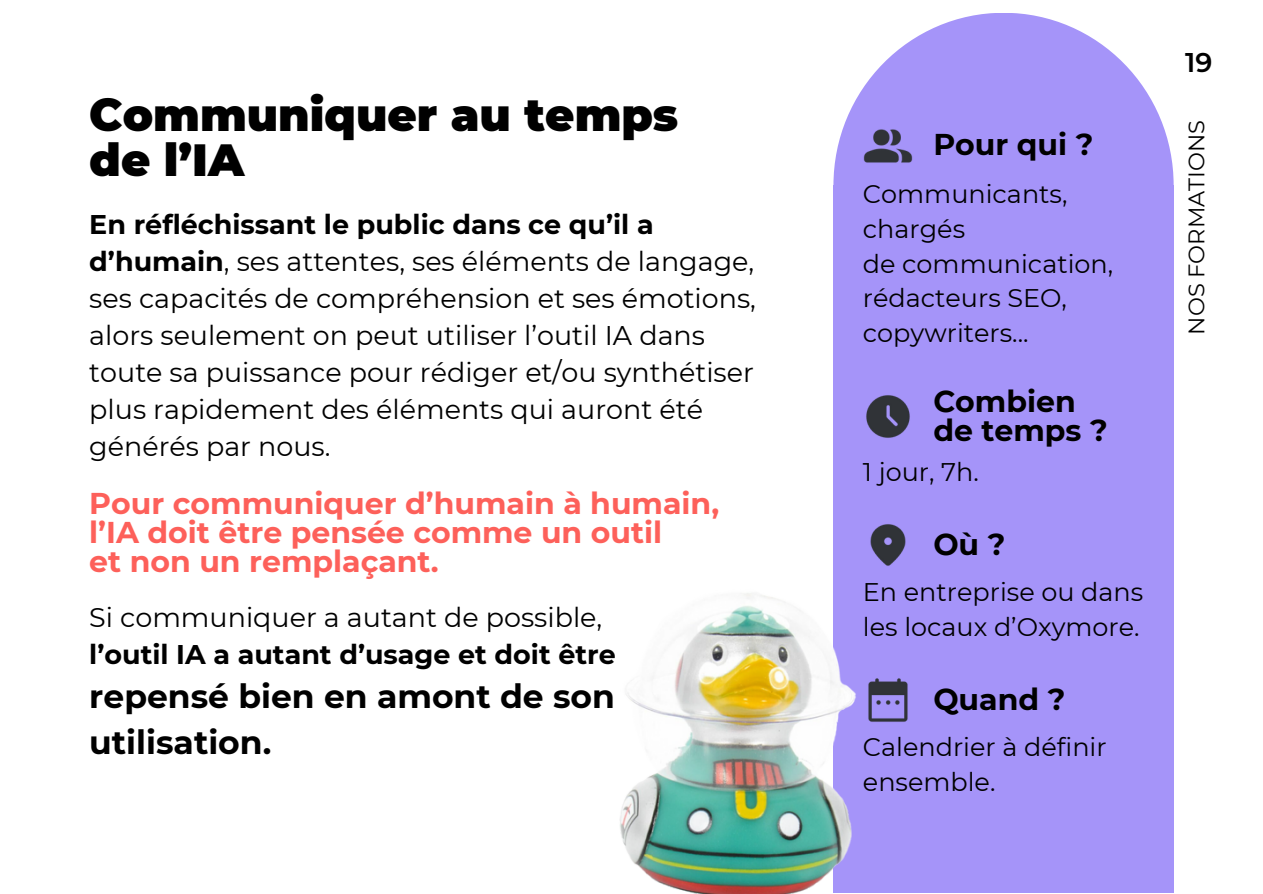
<style>
.page{position:relative;width:1263px;height:894px;background:#fff}
.page>*{position:absolute;margin:0;border:0;box-sizing:border-box;transform-origin:0 0}
.t1{font:900 45px/45px "Montserrat";color:#000}
.t2{font:700 33px/46.2px "Montserrat";color:#000}
.t3{font:700 30px/29.2px "Montserrat";color:#fd605a}
.t4{font:700 30px/29.2px "Montserrat";color:#000}
.t5{font:27px/37.2px "Montserrat";color:#000}
.t6{font:700 27px/37.2px "Montserrat";color:#000}
.t7{font:600 27px "Montserrat";color:#000}
.t8{font:25.5px/34.8px "Montserrat";color:#000}
.t9{font:22.5px "Montserrat";color:#000}
.s1{font-weight:700}
.s2{font-weight:400}
</style>
<div class="page">
<div style="left:833px;top:13px;width:341px;height:345px;background:#a594f9;border-radius:50%"></div>
<div style="left:833px;top:185px;width:341px;height:707px;background:#a594f9"></div>
<img style="left:863px;top:129px;width:50px;height:34px">
<img style="left:866px;top:395px;width:44px;height:43px">
<img style="left:870px;top:524px;width:36px;height:42px">
<img style="left:868px;top:678px;width:40px;height:44px">
<img style="left:620px;top:593px;width:246px;height:300px">
<p class="t1" style="left:89px;top:92px;width:591px">Communiquer au temps de l’IA</p>
<h5 class="t5" style="left:89px;top:205px;width:668px"><span class="s1">En réfléchissant le public dans ce qu’il a d’humain</span>, ses attentes, ses éléments de langage, ses capacités de compréhension et ses émotions, alors seulement on peut utiliser l’outil IA dans toute sa puissance pour rédiger et/ou synthétiser plus rapidement des éléments qui auront été générés par nous.</h5>
<h2 class="t3" style="left:89px;top:488px;width:631px">Pour communiquer d’humain à humain, l’IA doit être pensée comme un outil<br>et non un remplaçant.</h2>
<h1 class="t6" style="left:89px;top:598px;width:528px"><span class="s2">Si communiquer a autant de possible, </span>l’outil IA a autant d’usage et doit être</h1>
<h1 class="t2" style="left:89px;top:673px;width:527px">repensé bien en amont de son utilisation.</h1>
<p class="t4" style="left:933px;top:130px;width:162px">Pour qui ?</p>
<h2 class="t8" style="left:863px;top:176px;width:252px">Communicants, chargés<br>de communication, rédacteurs SEO, copywriters...</h2>
<h5 class="t4" style="left:933px;top:386px;width:176px">Combien de temps ?</h5>
<p class="t8" style="left:863px;top:454px;width:117px">1 jour, 7h.</p>
<h2 class="t4" style="left:933px;top:530px;width:74px">Où ?</h2>
<h5 class="t8" style="left:863px;top:574px;width:282px">En entreprise ou dans les locaux d’Oxymore.</h5>
<p class="t4" style="left:933px;top:684px;width:134px">Quand ?</p>
<h2 class="t8" style="left:863px;top:729px;width:245px">Calendrier à définir ensemble.</h2>
<p class="t7" style="left:1185px;top:46px;width:29px">19</p>
<h5 class="t9" style="left:1183px;top:334px;width:216px;rotate:-90deg">NOS FORMATIONS</h5>
</div>
